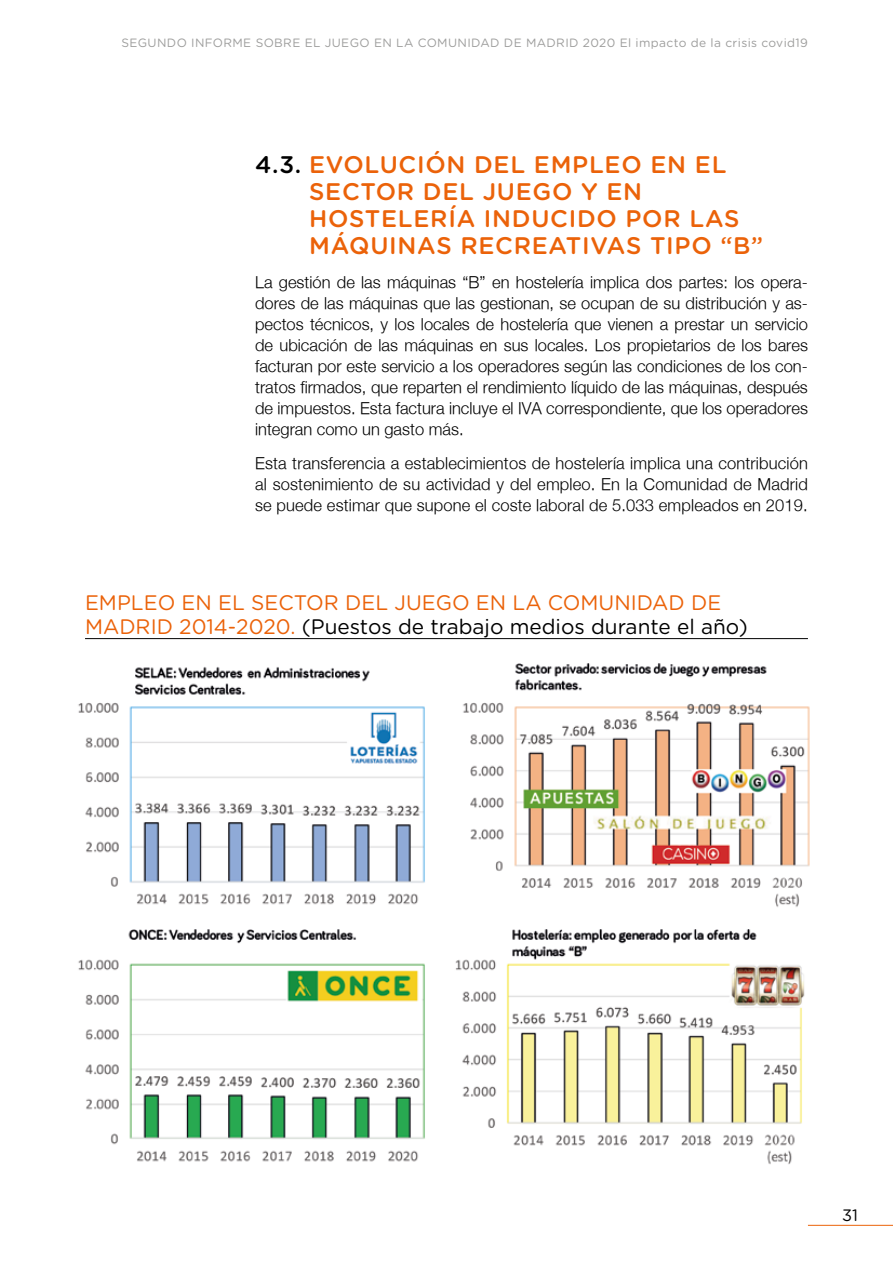
<style>
.page{position:relative;width:893px;height:1263px;background:#fff}
.page>*{position:absolute;margin:0;border:0;box-sizing:border-box;transform-origin:0 0}
.t1{font:500 24px/27px "Gotham Rounded";letter-spacing:.03em;color:#eb6209}
.t2{font:21px/24px "Gotham Rounded";color:#eb6209}
.t3{font:300 16.5px/21px "Helvetica Neue";letter-spacing:.005em;color:#000;text-align:justify}
.t4{font:16.5px "Gotham Rounded";color:#000}
.t5{font:12px "Gotham Rounded";letter-spacing:.03em;color:#9d9d9c}
.s1{color:#000}
</style>
<div class="page">
<hr style="left:808px;top:1225px;width:85px;height:1px;background:#eb6209">
<hr style="left:85px;top:638px;width:723px;height:1px;background:#000">
<img style="left:78px;top:663px;width:732px;height:502px">
<p class="t5" style="left:121px;top:35px;width:688px">SEGUNDO INFORME SOBRE EL JUEGO EN LA COMUNIDAD DE MADRID 2020 El impacto de la crisis covid19</p>
<h1 class="t1" style="left:309px;top:150px;width:456px;text-indent:-54px"><span class="s1">4.3.</span> EVOLUCIÓN DEL EMPLEO EN EL<br>SECTOR DEL JUEGO Y EN<br>HOSTELERÍA INDUCIDO POR LAS<br>MÁQUINAS RECREATIVAS TIPO “B”</h1>
<p class="t3" style="left:255px;top:271px;width:554px">La gestión de las máquinas “B” en hostelería implica dos partes: los opera&shy;dores de las máquinas que las gestionan, se ocupan de su distribución y as&shy;pectos técnicos, y los locales de hostelería que vienen a prestar un servicio de ubicación de las máquinas en sus locales. Los propietarios de los bares facturan por este servicio a los operadores según las condiciones de los con&shy;tratos firmados, que reparten el rendimiento líquido de las máquinas, después de impuestos. Esta factura incluye el IVA correspondiente, que los operadores integran como un gasto más.</p>
<p class="t3" style="left:255px;top:452px;width:554px">Esta transferencia a establecimientos de hostelería implica una contribución al sostenimiento de su actividad y del empleo. En la Comunidad de Madrid se puede estimar que supone el coste laboral de 5.033 empleados en 2019.</p>
<p class="t2" style="left:85px;top:590px;width:664px">EMPLEO EN EL SECTOR DEL JUEGO EN LA COMUNIDAD DE<br>MADRID 2014-2020. <span class="s1">(Puestos de trabajo medios durante el año)</span></p>
<p class="t4" style="left:842px;top:1203px;width:17px">31</p>
</div>
